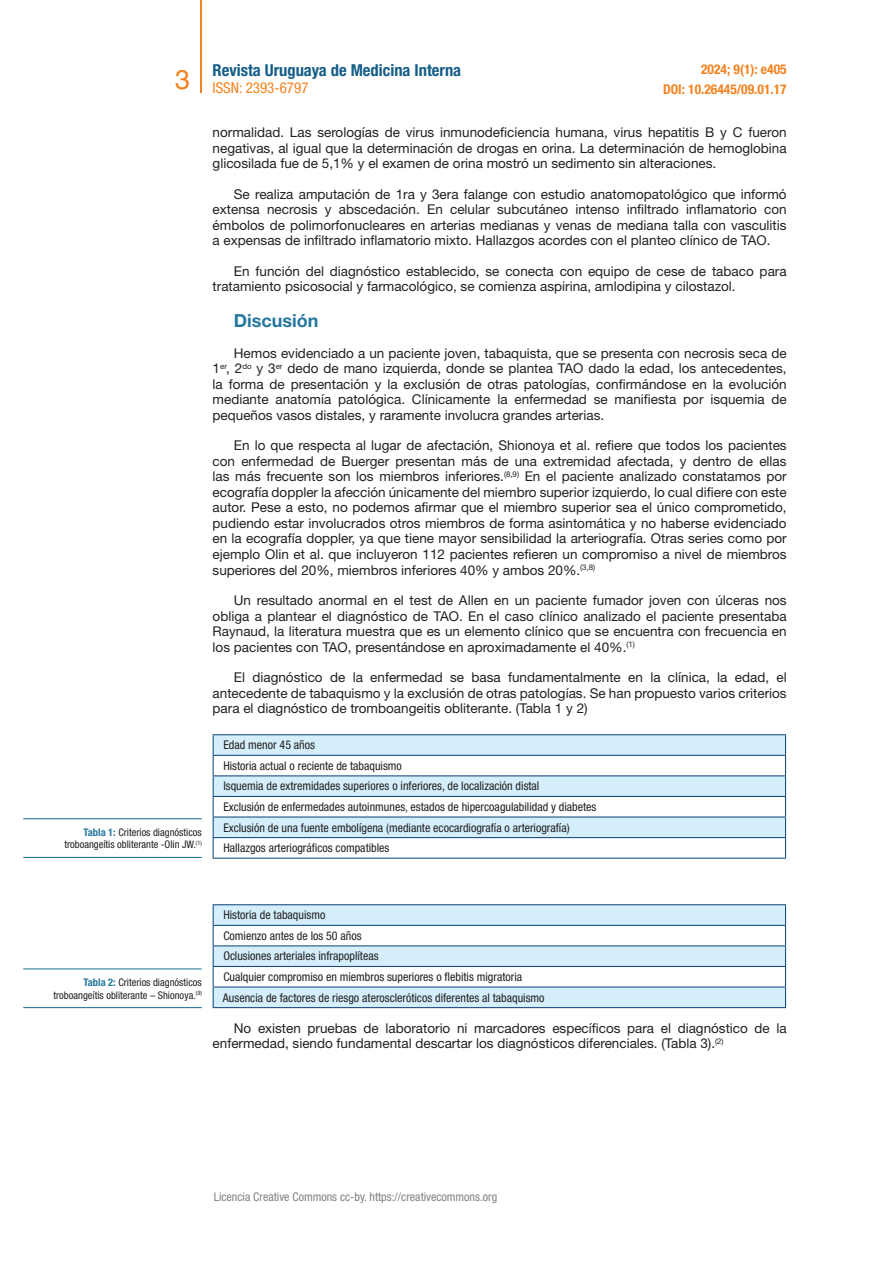
<style>
.page{position:relative;width:893px;height:1263px;background:#fff}
.page>*{position:absolute;margin:0;border:0;box-sizing:border-box;transform-origin:0 0}
.t1{font:27px "Helvetica LT Std";color:#f58220}
.t2{font:700 18px "Helvetica Neue LT Std";color:#25779d}
.t3{font:700 condensed 16.5px "Helvetica Neue LT Std";color:#145d88}
.t4{font:condensed 15px "Helvetica Neue LT Std";color:#f58220}
.t5{font:13.5px/15.6px "Helvetica Neue LT Std";color:#231f20;text-align:justify}
.t6{font:700 condensed 13.5px/20.4px "Helvetica Neue LT Std";color:#f58220;text-align:right}
.t7{font:condensed 12px/20.5px "Helvetica Neue LT Std";color:#231f20}
.t8{font:condensed 12px "Helvetica Neue LT Std";color:#808285}
.t9{font:condensed 10.5px/12px "Helvetica Neue LT Std";color:#231f20;text-align:right}
.s1{font-weight:700;color:#25779d}
</style>
<div class="page">
<hr style="left:201px;top:0;width:1px;height:93px;background:#f58220">
<svg style="left:214px;top:735px;width:571px;height:102px;fill:#d4effb"></svg>
<hr style="left:213px;top:734px;width:573px;height:1px;background:#16497d">
<hr style="left:213px;top:755px;width:573px;height:1px;background:#16497d">
<hr style="left:213px;top:775px;width:573px;height:1px;background:#16497d">
<hr style="left:213px;top:796px;width:573px;height:1px;background:#16497d">
<hr style="left:213px;top:816px;width:573px;height:1px;background:#16497d">
<hr style="left:213px;top:837px;width:573px;height:1px;background:#16497d">
<svg style="left:213px;top:735px;width:1px;height:123px"></svg>
<svg style="left:785px;top:735px;width:1px;height:123px"></svg>
<hr style="left:213px;top:858px;width:573px;height:1px;background:#16497d">
<svg style="left:214px;top:905px;width:571px;height:102px;fill:#d4effb"></svg>
<hr style="left:213px;top:904px;width:573px;height:1px;background:#16497d">
<hr style="left:213px;top:925px;width:573px;height:1px;background:#16497d">
<hr style="left:213px;top:945px;width:573px;height:1px;background:#16497d">
<hr style="left:213px;top:966px;width:573px;height:1px;background:#16497d">
<hr style="left:213px;top:986px;width:573px;height:1px;background:#16497d">
<svg style="left:213px;top:905px;width:1px;height:102px"></svg>
<svg style="left:785px;top:905px;width:1px;height:102px"></svg>
<hr style="left:213px;top:1007px;width:573px;height:1px;background:#16497d">
<hr style="left:23px;top:818px;width:179px;height:1px;background:#25779d">
<hr style="left:23px;top:857px;width:179px;height:1px;background:#25779d">
<hr style="left:23px;top:968px;width:179px;height:1px;background:#25779d">
<hr style="left:23px;top:1007px;width:179px;height:1px;background:#25779d">
<p class="t3" style="left:213px;top:60px;width:250px">Revista Uruguaya de Medicina Interna</p>
<p class="t4" style="left:213px;top:79px;width:97px">ISSN: 2393-6797</p>
<h1 class="t1" style="left:175px;top:64px;width:17px">3</h1>
<p class="t6" style="left:663px;top:59px;width:125px">2024; 9(1): e405<br>DOI: 10.26445/09.01.17</p>
<p class="t9" style="left:64px;top:826px;width:139px"><span class="s1">Tabla 1:</span> Criterios diagnósticos troboangeítis obliterante -Olin JW.<sup>(1)</sup></p>
<p class="t5" style="left:213px;top:124px;width:576px">normalidad. Las serologías de virus inmunodeficiencia humana, virus hepatitis B y C fueron negativas, al igual que la determinación de drogas en orina. La determinación de hemoglobina glicosilada fue de 5,1% y el examen de orina mostró un sedimento sin alteraciones.</p>
<p class="t5" style="left:213px;top:186px;width:576px;text-indent:21px">Se realiza amputación de 1ra y 3era falange con estudio anatomopatológico que informó extensa necrosis y abscedación. En celular subcutáneo intenso infiltrado inflamatorio con émbolos de polimorfonucleares en arterias medianas y venas de mediana talla con vasculitis a expensas de infiltrado inflamatorio mixto. Hallazgos acordes con el planteo clínico de TAO.</p>
<p class="t5" style="left:213px;top:263px;width:575px;text-indent:21px">En función del diagnóstico establecido, se conecta con equipo de cese de tabaco para tratamiento psicosocial y farmacológico, se comienza aspirina, amlodipina y cilostazol.</p>
<h2 class="t2" style="left:234px;top:310px;width:86px">Discusión</h2>
<p class="t5" style="left:213px;top:345px;width:576px;text-indent:21px">Hemos evidenciado a un paciente joven, tabaquista, que se presenta con necrosis seca de 1<sup>er</sup>, 2<sup>do</sup> y 3<sup>er</sup> dedo de mano izquierda, donde se plantea TAO dado la edad, los antecedentes, la forma de presentación y la exclusión de otras patologías, confirmándose en la evolución mediante anatomía patológica. Clínicamente la enfermedad se manifiesta por isquemia de pequeños vasos distales, y raramente involucra grandes arterias.</p>
<p class="t5" style="left:213px;top:437px;width:576px;text-indent:21px">En lo que respecta al lugar de afectación, Shionoya et al. refiere que todos los pacientes con enfermedad de Buerger presentan más de una extremidad afectada, y dentro de ellas las más frecuente son los miembros inferiores.<sup>(8,9)</sup> En el paciente analizado constatamos por ecografía doppler la afección únicamente del miembro superior izquierdo, lo cual difiere con este autor. Pese a esto, no podemos afirmar que el miembro superior sea el único comprometido, pudiendo estar involucrados otros miembros de forma asintomática y no haberse evidenciado en la ecografía doppler, ya que tiene mayor sensibilidad la arteriografía. Otras series como por ejemplo Olin et al. que incluyeron 112 pacientes refieren un compromiso a nivel de miembros superiores del 20%, miembros inferiores 40% y ambos 20%.<sup>(3,8)</sup></p>
<p class="t5" style="left:213px;top:592px;width:576px;text-indent:21px">Un resultado anormal en el test de Allen en un paciente fumador joven con úlceras nos obliga a plantear el diagnóstico de TAO. En el caso clínico analizado el paciente presentaba Raynaud, la literatura muestra que es un elemento clínico que se encuentra con frecuencia en los pacientes con TAO, presentándose en aproximadamente el 40%.<sup>(1)</sup></p>
<p class="t5" style="left:213px;top:669px;width:576px;text-indent:21px">El diagnóstico de la enfermedad se basa fundamentalmente en la clínica, la edad, el antecedente de tabaquismo y la exclusión de otras patologías. Se han propuesto varios criterios para el diagnóstico de tromboangeitis obliterante. (Tabla 1 y 2)</p>
<p class="t7" style="left:223px;top:735px;width:374px">Edad menor 45 años<br>Historia actual o reciente de tabaquismo<br>Isquemia de extremidades superiores o inferiores, de localización distal<br>Exclusión de enfermedades autoinmunes, estados de hipercoagulabilidad y diabetes Exclusión de una fuente embolígena (mediante ecocardiografía o arteriografía)<br>Hallazgos arteriográficos compatibles</p>
<p class="t9" style="left:53px;top:977px;width:150px"><span class="s1">Tabla 2:</span> Criterios diagnósticos troboangeítis obliterante – Shionoya.<sup>(9)</sup></p>
<p class="t7" style="left:223px;top:905px;width:323px">Historia de tabaquismo<br>Comienzo antes de los 50 años<br>Oclusiones arteriales infrapoplíteas<br>Cualquier compromiso en miembros superiores o flebitis migratoria Ausencia de factores de riesgo ateroscleróticos diferentes al tabaquismo</p>
<p class="t5" style="left:213px;top:1020px;width:576px;text-indent:21px">No existen pruebas de laboratorio ni marcadores específicos para el diagnóstico de la enfermedad, siendo fundamental descartar los diagnósticos diferenciales. (Tabla 3).<sup>(2)</sup></p>
<p class="t8" style="left:214px;top:1190px;width:285px">Licencia Creative Commons cc-by. https://creativecommons.org</p>
</div>
